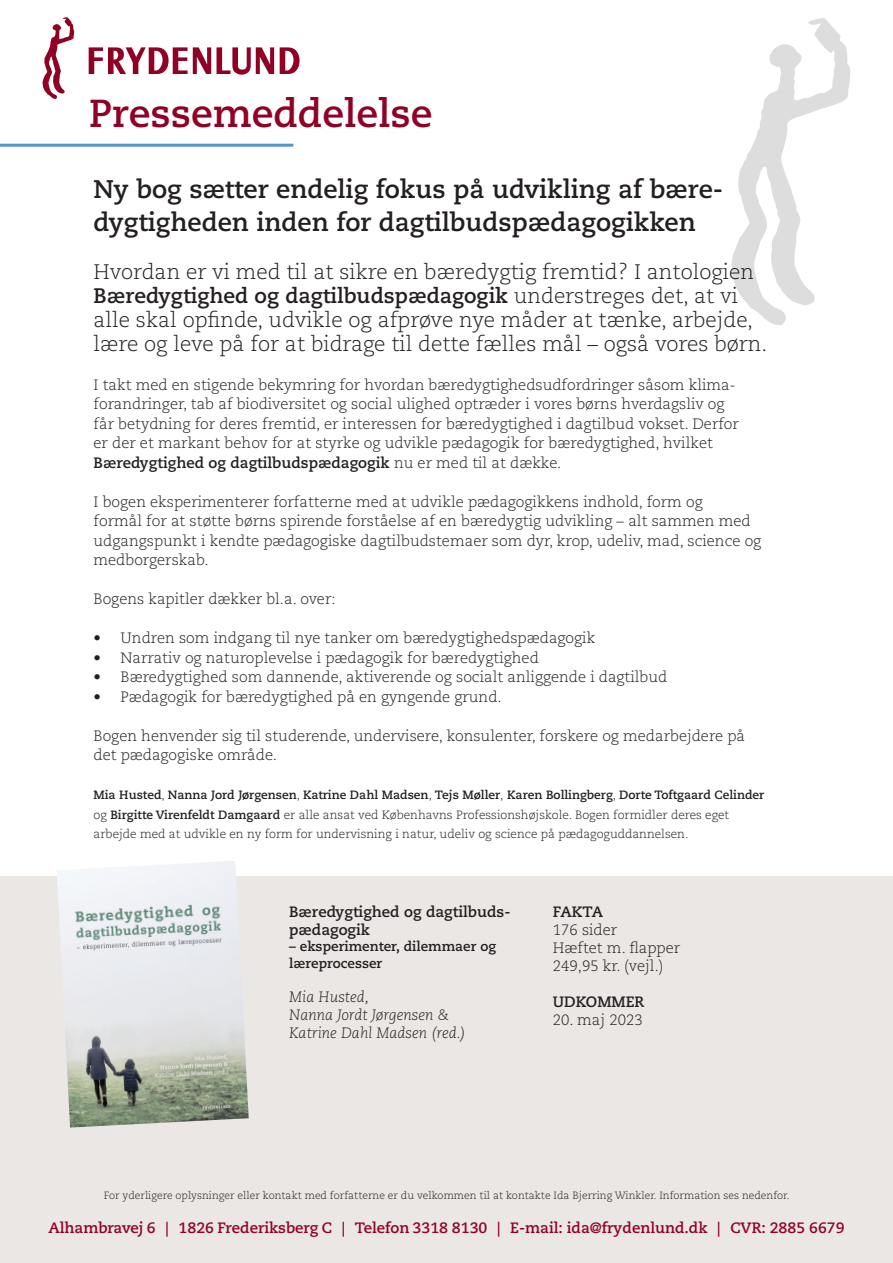
<style>
.page{position:relative;width:893px;height:1263px;background:#fff}
.page>*{position:absolute;margin:0;border:0;box-sizing:border-box;transform-origin:0 0}
.t1{font:700 39px "Caecilia LT Std";color:#900126}
.Ov1{font:700 25.5px/32.4px "Caecilia LT Std";color:#231f20}
.Manchet{font:300 21px/24px "Caecilia LT Std";color:#231f20}
.Brød{font:300 15px/19.5px "Caecilia LT Std";color:#231f20}
.t2{font:700 15px "Caecilia LT Std";color:#900126}
.Forfatternavn{font:italic 300 15px "Caecilia LT Std";color:#231f20}
.Standarddata{font:300 15px "Caecilia LT Std";color:#231f20}
.Titel{font:700 15px/18px "Caecilia LT Std";color:#231f20}
.Standarddata-2{font:700 15px "Caecilia LT Std";color:#231f20}
.Undertitel{font:700 13.5px/16.5px "Caecilia LT Std";color:#231f20}
.Brød-2{font:300 12px/19.5px "Caecilia LT Std";color:#231f20}
.t3{font:300 10.5px "Caecilia LT Std";color:#231f20}
.s1{font-weight:700}
</style>
<div class="page">
<svg style="left:731px;top:18px;width:119px;height:307px"></svg>
<hr style="left:0;top:144px;width:293px;height:3px;background:#5296d1">
<div style="left:0;top:876px;width:893px;height:387px;background:#ebe7e4"></div>
<svg style="left:43px;top:17px;width:32px;height:82px"></svg>
<svg style="left:89px;top:47px;width:122px;height:27px"></svg>
<svg style="left:217px;top:47px;width:57px;height:28px"></svg>
<svg style="left:280px;top:47px;width:20px;height:27px"></svg>
<img style="left:57px;top:861px;width:192px;height:266px">
<h1 class="t1" style="left:89px;top:91px;width:345px">Pressemeddelelse</h1>
<p class="Ov1" style="left:94px;top:174px;width:631px">Ny bog sætter endelig fokus på udvikling af bære&shy;dygtigheden inden for dagtilbudspædagogikken</p>
<p class="Manchet" style="left:94px;top:260px;width:675px">Hvordan er vi med til at sikre en bæredygtig fremtid? I antologien <span class="s1">Bæredygtighed og dagtilbudspædagogik</span> understreges det, at vi alle skal opfinde, udvikle og afprøve nye måder at tænke, arbejde, lære og leve på for at bidrage til dette fælles mål – også vores børn.</p>
<p class="Brød" style="left:94px;top:375px;width:647px">I takt med en stigende bekymring for hvordan bæredygtighedsudfordringer såsom klima&shy;forandringer, tab af biodiversitet og social ulighed optræder i vores børns hverdagsliv og får betydning for deres fremtid, er interessen for bæredygtighed i dagtilbud vokset. Derfor er der et markant behov for at styrke og udvikle pædagogik for bæredygtighed, hvilket <span class="s1">Bæredygtighed og dagtilbudspædagogik</span> nu er med til at dække.</p>
<p class="Brød" style="left:94px;top:492px;width:669px">I bogen eksperimenterer forfatterne med at udvikle pædagogikkens indhold, form og<br>formål for at støtte børns spirende forståelse af en bæredygtig udvikling – alt sammen med udgangspunkt i kendte pædagogiske dagtilbudstemaer som dyr, krop, udeliv, mad, science og medborgerskab.</p>
<p class="Brød" style="left:94px;top:590px;width:244px">Bogens kapitler dækker bl.a. over:</p>
<p class="Brød" style="left:94px;top:629px;width:503px">• Undren som indgang til nye tanker om bæredygtighedspædagogik</p>
<p class="Brød" style="left:94px;top:648px;width:447px">• Narrativ og naturoplevelse i pædagogik for bæredygtighed</p>
<p class="Brød" style="left:94px;top:668px;width:575px">• Bæredygtighed som dannende, aktiverende og socialt anliggende i dagtilbud</p>
<p class="Brød" style="left:94px;top:687px;width:410px">• Pædagogik for bæredygtighed på en gyngende grund.</p>
<p class="Brød" style="left:94px;top:726px;width:653px">Bogen henvender sig til studerende, undervisere, konsulenter, forskere og medarbejdere på det pædagogiske område.</p>
<p class="Brød-2" style="left:94px;top:785px;width:672px"><span class="s1">Mia Husted</span>, <span class="s1">Nanna Jord Jørgensen</span>, <span class="s1">Katrine Dahl Madsen</span>, <span class="s1">Tejs Møller</span>, <span class="s1">Karen Bollingberg</span>, <span class="s1">Dorte Toftgaard Celinder </span>og <span class="s1">Birgitte Virenfeldt Damgaard</span> er alle ansat ved Københavns Professionshøjskole. Bogen formidler deres eget arbejde med at udvikle en ny form for undervisning i natur, udeliv og science på pædagoguddannelsen.</p>
<p class="Titel" style="left:289px;top:903px;width:221px">Bæredygtighed og dagtilbuds&shy;pædagogik</p>
<p class="Undertitel" style="left:289px;top:939px;width:209px">– eksperimenter, dilemmaer og læreprocesser</p>
<p class="Forfatternavn" style="left:289px;top:989px;width:81px">Mia Husted,</p>
<p class="Forfatternavn" style="left:289px;top:1007px;width:161px">Nanna Jordt Jørgensen &amp;</p>
<p class="Forfatternavn" style="left:289px;top:1025px;width:178px">Katrine Dahl Madsen (red.)</p>
<p class="Standarddata-2" style="left:553px;top:903px;width:52px">FAKTA</p>
<p class="Standarddata" style="left:553px;top:922px;width:66px">176 sider</p>
<p class="Standarddata" style="left:553px;top:940px;width:129px">Hæftet m. flapper</p>
<p class="Standarddata" style="left:553px;top:958px;width:112px">249,95 kr. (vejl.)</p>
<p class="Standarddata-2" style="left:553px;top:993px;width:93px">UDKOMMER</p>
<p class="Standarddata" style="left:553px;top:1012px;width:92px">20. maj 2023</p>
<p class="t3" style="left:104px;top:1189px;width:687px">For yderligere oplysninger eller kontakt med forfatterne er du velkommen til at kontakte Ida Bjerring Winkler. Information ses nedenfor.</p>
<p class="t2" style="left:48px;top:1218px;width:798px">Alhambravej 6 | 1826 Frederiksberg C | Telefon 3318 8130 | E-mail: ida@frydenlund.dk | CVR: 2885 6679</p>
</div>
